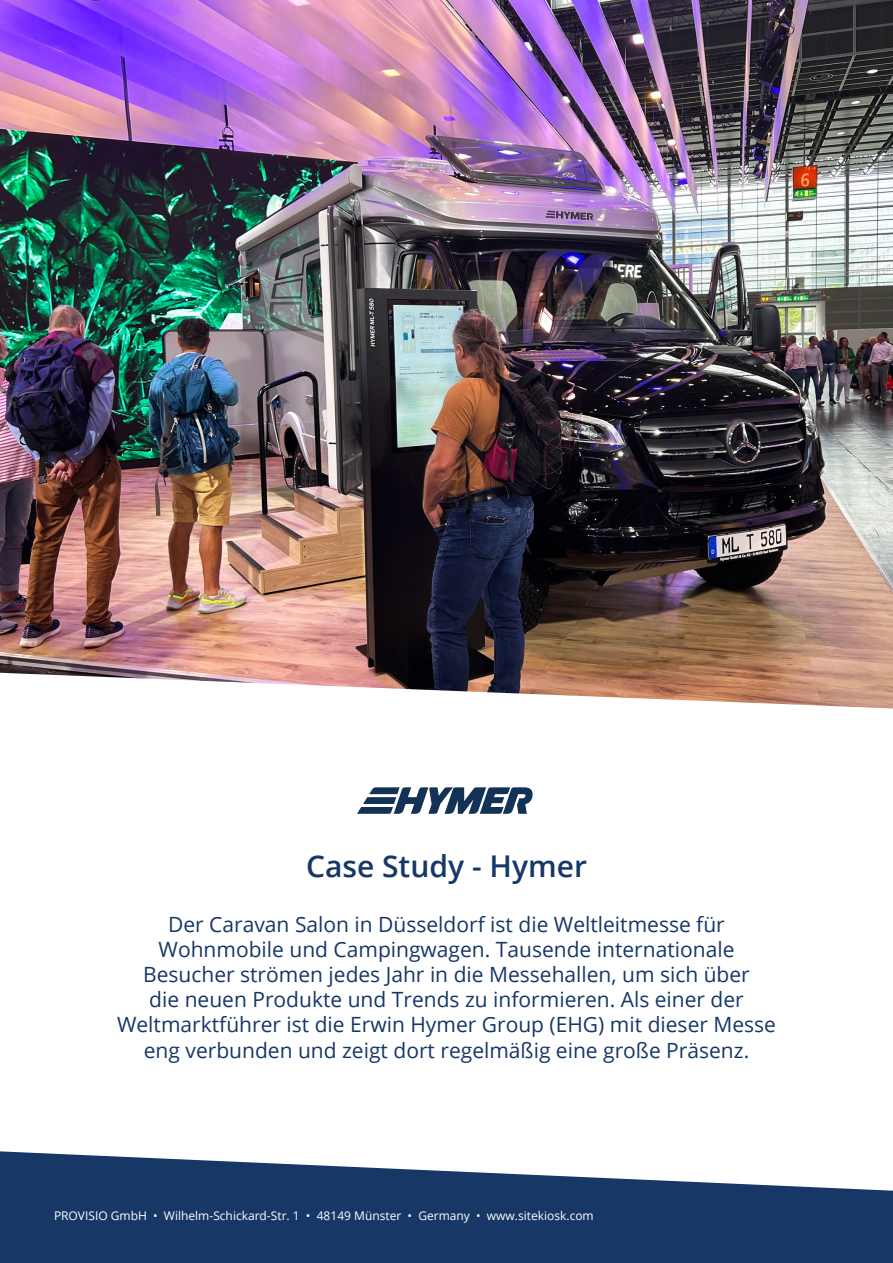
<style>
.page{position:relative;width:893px;height:1263px;background:#fff}
.page>*{position:absolute;margin:0;border:0;box-sizing:border-box;transform-origin:0 0}
.t1{font:600 30px "Open Sans";color:#173766}
.t2{font:21px/25.2px "Open Sans";color:#173766;text-align:center}
.t3{font:12px "Open Sans";color:#fff}
</style>
<div class="page">
<svg style="left:0;top:1151px;width:893px;height:112px;fill:#173766"></svg>
<img style="left:0;top:0;width:893px;height:673px">
<svg style="left:8px;top:673px;width:885px;height:36px"></svg>
<svg style="left:357px;top:787px;width:176px;height:27px"></svg>
<h1 class="t1" style="left:306px;top:845px;width:282px">Case Study - Hymer</h1>
<p class="t2" style="left:117px;top:911px;width:660px">Der Caravan Salon in Düsseldorf ist die Weltleitmesse für Wohnmobile und Campingwagen. Tausende internationale Besucher strömen jedes Jahr in die Messehallen, um sich über<br>die neuen Produkte und Trends zu informieren. Als einer der Weltmarktführer ist die Erwin Hymer Group (EHG) mit dieser Messe eng verbunden und zeigt dort regelmäßig eine große Präsenz.</p>
<p class="t3" style="left:54px;top:1207px;width:541px">PROVISIO GmbH • Wilhelm-Schickard-Str. 1 • 48149 Münster • Germany • www.sitekiosk.com</p>
</div>
